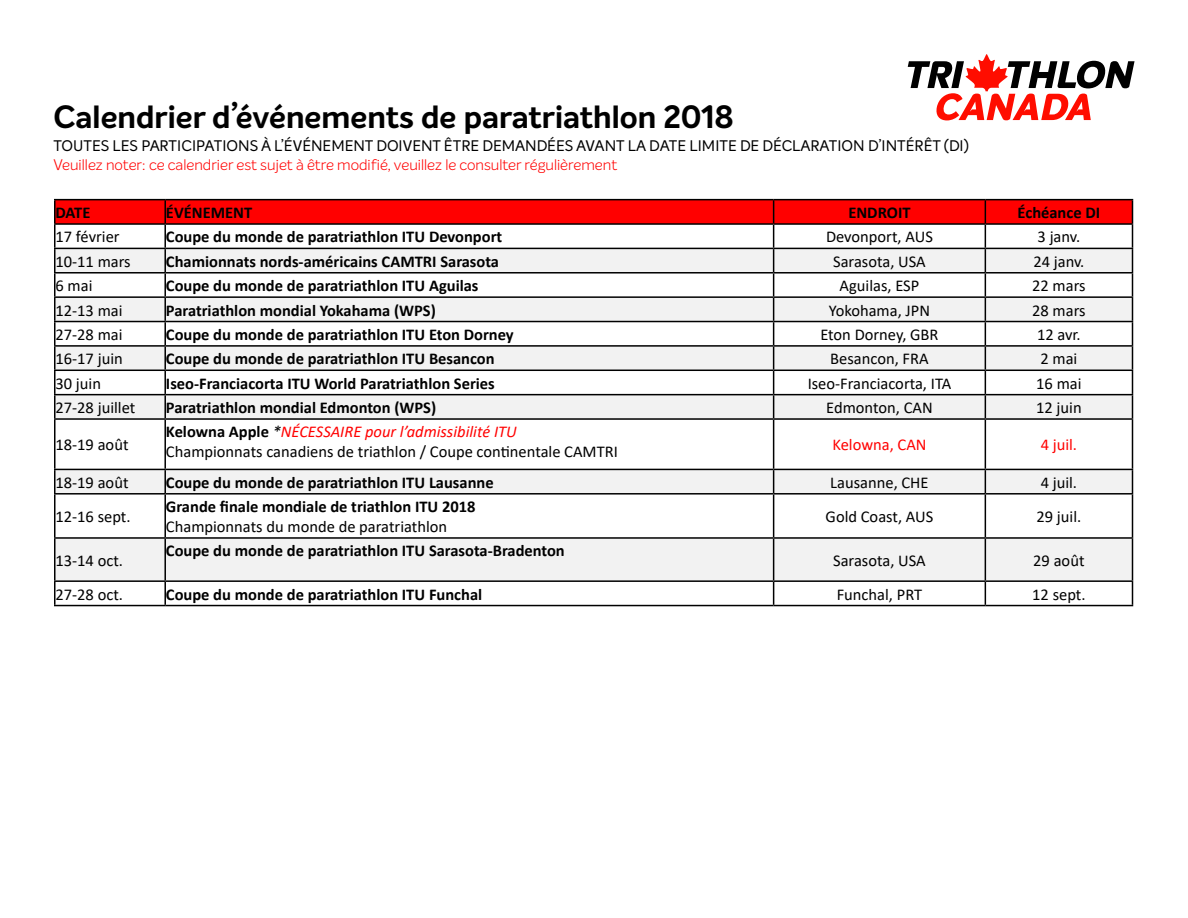
<style>
.page{position:relative;width:1188px;height:918px;background:#fff}
.page>*{position:absolute;margin:0;border:0;box-sizing:border-box;transform-origin:0 0}
.t1{font:700 31.5px "Intelo";color:#000}
.t2{font:700 16.5px "Calibri";color:#000}
.t3{font:16.5px/19.8px "Calibri";color:#000}
.t4{font:16.5px "Calibri";color:#f00}
.t5{font:15px "Intelo Alt";color:#000}
.t6{font:300 15px "Intelo";color:#f00}
.s1{font-weight:700}
.s2{font-style:italic}
.s3{font-style:italic;color:#f00}
</style>
<div class="page">
<svg style="left:56px;top:420px;width:1076px;height:160px"></svg>
<hr style="left:54px;top:199px;width:111px;height:1px;background:#000">
<hr style="left:54px;top:200px;width:2px;height:23px;background:#000">
<hr style="left:165px;top:199px;width:609px;height:1px;background:#000">
<hr style="left:774px;top:199px;width:211px;height:1px;background:#000">
<hr style="left:985px;top:199px;width:148px;height:1px;background:#000">
<hr style="left:54px;top:223px;width:111px;height:2px;background:#000">
<hr style="left:54px;top:225px;width:2px;height:23px;background:#000">
<hr style="left:54px;top:248px;width:111px;height:1px;background:#000">
<hr style="left:54px;top:249px;width:2px;height:23px;background:#000">
<hr style="left:54px;top:272px;width:111px;height:2px;background:#000">
<hr style="left:54px;top:274px;width:2px;height:22px;background:#000">
<hr style="left:54px;top:296px;width:111px;height:2px;background:#000">
<hr style="left:54px;top:298px;width:2px;height:23px;background:#000">
<hr style="left:54px;top:321px;width:111px;height:1px;background:#000">
<hr style="left:54px;top:322px;width:2px;height:23px;background:#000">
<hr style="left:54px;top:345px;width:111px;height:2px;background:#000">
<hr style="left:54px;top:347px;width:2px;height:23px;background:#000">
<hr style="left:54px;top:370px;width:111px;height:1px;background:#000">
<hr style="left:54px;top:371px;width:2px;height:23px;background:#000">
<hr style="left:54px;top:394px;width:111px;height:1px;background:#000">
<hr style="left:54px;top:395px;width:2px;height:23px;background:#000">
<svg style="left:55px;top:200px;width:1078px;height:218px"></svg>
<hr style="left:54px;top:418px;width:111px;height:2px;background:#000">
<hr style="left:54px;top:420px;width:2px;height:49px;background:#000">
<hr style="left:165px;top:418px;width:609px;height:2px;background:#000">
<hr style="left:164px;top:420px;width:2px;height:49px;background:#000">
<hr style="left:774px;top:418px;width:211px;height:2px;background:#000">
<hr style="left:773px;top:420px;width:1px;height:49px;background:#000">
<hr style="left:985px;top:418px;width:148px;height:2px;background:#000">
<hr style="left:985px;top:420px;width:1px;height:49px;background:#000">
<hr style="left:1132px;top:420px;width:1px;height:49px;background:#000">
<hr style="left:54px;top:469px;width:111px;height:1px;background:#000">
<hr style="left:54px;top:470px;width:2px;height:23px;background:#000">
<hr style="left:165px;top:469px;width:609px;height:1px;background:#000">
<hr style="left:164px;top:470px;width:2px;height:23px;background:#000">
<hr style="left:774px;top:469px;width:211px;height:1px;background:#000">
<svg style="left:773px;top:470px;width:1px;height:23px"></svg>
<hr style="left:985px;top:469px;width:148px;height:1px;background:#000">
<svg style="left:985px;top:470px;width:1px;height:23px"></svg>
<svg style="left:1132px;top:470px;width:1px;height:23px"></svg>
<hr style="left:54px;top:493px;width:111px;height:2px;background:#000">
<hr style="left:54px;top:495px;width:2px;height:42px;background:#000">
<hr style="left:165px;top:493px;width:609px;height:2px;background:#000">
<hr style="left:164px;top:495px;width:2px;height:42px;background:#000">
<hr style="left:774px;top:493px;width:211px;height:2px;background:#000">
<hr style="left:773px;top:495px;width:1px;height:42px;background:#000">
<hr style="left:985px;top:493px;width:148px;height:2px;background:#000">
<hr style="left:985px;top:495px;width:1px;height:42px;background:#000">
<hr style="left:1132px;top:495px;width:1px;height:42px;background:#000">
<hr style="left:54px;top:537px;width:111px;height:2px;background:#000">
<hr style="left:54px;top:539px;width:2px;height:41px;background:#000">
<hr style="left:165px;top:537px;width:609px;height:2px;background:#000">
<hr style="left:164px;top:539px;width:2px;height:41px;background:#000">
<hr style="left:774px;top:537px;width:211px;height:2px;background:#000">
<hr style="left:773px;top:539px;width:1px;height:41px;background:#000">
<hr style="left:985px;top:537px;width:148px;height:2px;background:#000">
<hr style="left:985px;top:539px;width:1px;height:41px;background:#000">
<hr style="left:1132px;top:539px;width:1px;height:41px;background:#000">
<hr style="left:54px;top:580px;width:111px;height:2px;background:#000">
<hr style="left:54px;top:582px;width:2px;height:23px;background:#000">
<hr style="left:165px;top:580px;width:609px;height:2px;background:#000">
<hr style="left:164px;top:582px;width:2px;height:23px;background:#000">
<hr style="left:774px;top:580px;width:211px;height:2px;background:#000">
<svg style="left:773px;top:582px;width:1px;height:23px"></svg>
<hr style="left:985px;top:580px;width:148px;height:2px;background:#000">
<svg style="left:985px;top:582px;width:1px;height:23px"></svg>
<svg style="left:1132px;top:582px;width:1px;height:23px"></svg>
<hr style="left:54px;top:605px;width:111px;height:1px;background:#000">
<hr style="left:165px;top:605px;width:609px;height:1px;background:#000">
<hr style="left:774px;top:605px;width:211px;height:1px;background:#000">
<hr style="left:985px;top:605px;width:148px;height:1px;background:#000">
<svg style="left:908px;top:54px;width:227px;height:66px"></svg>
<h1 class="t1" style="left:53px;top:102px;width:682px">Calendrier d’événements de paratriathlon 2018</h1>
<p class="t5" style="left:53px;top:136px;width:917px">TOUTES LES PARTICIPATIONS À L’ÉVÉNEMENT DOIVENT ÊTRE DEMANDÉES AVANT LA DATE LIMITE DE DÉCLARATION D’INTÉRÊT (DI)</p>
<p class="t6" style="left:53px;top:159px;width:565px">Veuillez noter: ce calendrier est sujet à être modifié, veuillez le consulter régulièrement</p>
<p class="t2" style="left:56px;top:204px;width:36px">DATE</p>
<p class="t2" style="left:166px;top:204px;width:88px">ÉVÉNEMENT</p>
<p class="t2" style="left:848px;top:204px;width:64px">ENDROIT</p>
<p class="t2" style="left:1018px;top:204px;width:84px">Échéance DI</p>
<p class="t3" style="left:56px;top:228px;width:66px">17 février</p>
<p class="t2" style="left:166px;top:229px;width:338px">Coupe du monde de paratriathlon ITU Devonport</p>
<p class="t3" style="left:826px;top:228px;width:108px">Devonport, AUS</p>
<p class="t3" style="left:1038px;top:228px;width:44px">3 janv.</p>
<p class="t3" style="left:56px;top:253px;width:77px">10-11 mars</p>
<p class="t2" style="left:166px;top:253px;width:335px">Chamionnats nords-américains CAMTRI Sarasota</p>
<p class="t3" style="left:833px;top:253px;width:94px">Sarasota, USA</p>
<p class="t3" style="left:1033px;top:253px;width:52px">24 janv.</p>
<p class="t3" style="left:56px;top:277px;width:38px">6 mai</p>
<p class="t2" style="left:166px;top:278px;width:314px">Coupe du monde de paratriathlon ITU Aguilas</p>
<p class="t3" style="left:840px;top:277px;width:81px">Aguilas, ESP</p>
<p class="t3" style="left:1032px;top:277px;width:55px">22 mars</p>
<p class="t3" style="left:56px;top:301px;width:69px">12-13 mai</p>
<p class="t2" style="left:166px;top:302px;width:271px">Paratriathlon mondial Yokahama (WPS)</p>
<p class="t3" style="left:829px;top:301px;width:103px">Yokohama, JPN</p>
<p class="t3" style="left:1032px;top:301px;width:55px">28 mars</p>
<p class="t3" style="left:56px;top:326px;width:69px">27-28 mai</p>
<p class="t2" style="left:166px;top:326px;width:349px">Coupe du monde de paratriathlon ITU Eton Dorney</p>
<p class="t3" style="left:820px;top:326px;width:120px">Eton Dorney, GBR</p>
<p class="t3" style="left:1037px;top:326px;width:45px">12 avr.</p>
<p class="t3" style="left:56px;top:350px;width:69px">16-17 juin</p>
<p class="t2" style="left:166px;top:351px;width:330px">Coupe du monde de paratriathlon ITU Besancon</p>
<p class="t3" style="left:830px;top:350px;width:100px">Besancon, FRA</p>
<p class="t3" style="left:1040px;top:350px;width:38px">2 mai</p>
<p class="t3" style="left:56px;top:375px;width:47px">30 juin</p>
<p class="t2" style="left:166px;top:375px;width:330px">Iseo-Franciacorta ITU World Paratriathlon Series</p>
<p class="t3" style="left:808px;top:375px;width:145px">Iseo-Franciacorta, ITA</p>
<p class="t3" style="left:1036px;top:375px;width:47px">16 mai</p>
<p class="t3" style="left:56px;top:399px;width:81px">27-28 juillet</p>
<p class="t2" style="left:166px;top:399px;width:272px">Paratriathlon mondial Edmonton (WPS)</p>
<p class="t3" style="left:826px;top:399px;width:108px">Edmonton, CAN</p>
<p class="t3" style="left:1036px;top:399px;width:47px">12 juin</p>
<p class="t3" style="left:56px;top:436px;width:75px">18-19 août</p>
<p class="t3" style="left:166px;top:423px;width:453px"><span class="s1">Kelowna Apple</span> <span class="s2">*</span><span class="s3">NÉCESSAIRE pour l’admissibilité ITU<br></span>Championnats canadiens de triathlon / Coupe continentale CAMTRI</p>
<p class="t4" style="left:832px;top:439px;width:96px">Kelowna, CAN</p>
<p class="t4" style="left:1041px;top:439px;width:38px">4 juil.</p>
<p class="t3" style="left:56px;top:474px;width:75px">18-19 août</p>
<p class="t2" style="left:166px;top:474px;width:329px">Coupe du monde de paratriathlon ITU Lausanne</p>
<p class="t3" style="left:830px;top:474px;width:100px">Lausanne, CHE</p>
<p class="t3" style="left:1041px;top:474px;width:38px">4 juil.</p>
<p class="t3" style="left:56px;top:508px;width:77px">12-16 sept.</p>
<p class="t2" style="left:166px;top:495px;width:311px">Grande finale mondiale de triathlon ITU 2018</p>
<p class="t3" style="left:166px;top:518px;width:283px">Championnats du monde de paratriathlon</p>
<p class="t3" style="left:826px;top:508px;width:109px">Gold Coast, AUS</p>
<p class="t3" style="left:1037px;top:508px;width:46px">29 juil.</p>
<p class="t3" style="left:56px;top:552px;width:69px">13-14 oct.</p>
<p class="t2" style="left:166px;top:543px;width:400px">Coupe du monde de paratriathlon ITU Sarasota-Bradenton</p>
<p class="t3" style="left:833px;top:552px;width:94px">Sarasota, USA</p>
<p class="t3" style="left:1033px;top:552px;width:53px">29 août</p>
<p class="t3" style="left:56px;top:585px;width:69px">27-28 oct.</p>
<p class="t2" style="left:166px;top:586px;width:318px">Coupe du monde de paratriathlon ITU Funchal</p>
<p class="t3" style="left:837px;top:585px;width:87px">Funchal, PRT</p>
<p class="t3" style="left:1032px;top:585px;width:55px">12 sept.</p>
</div>
